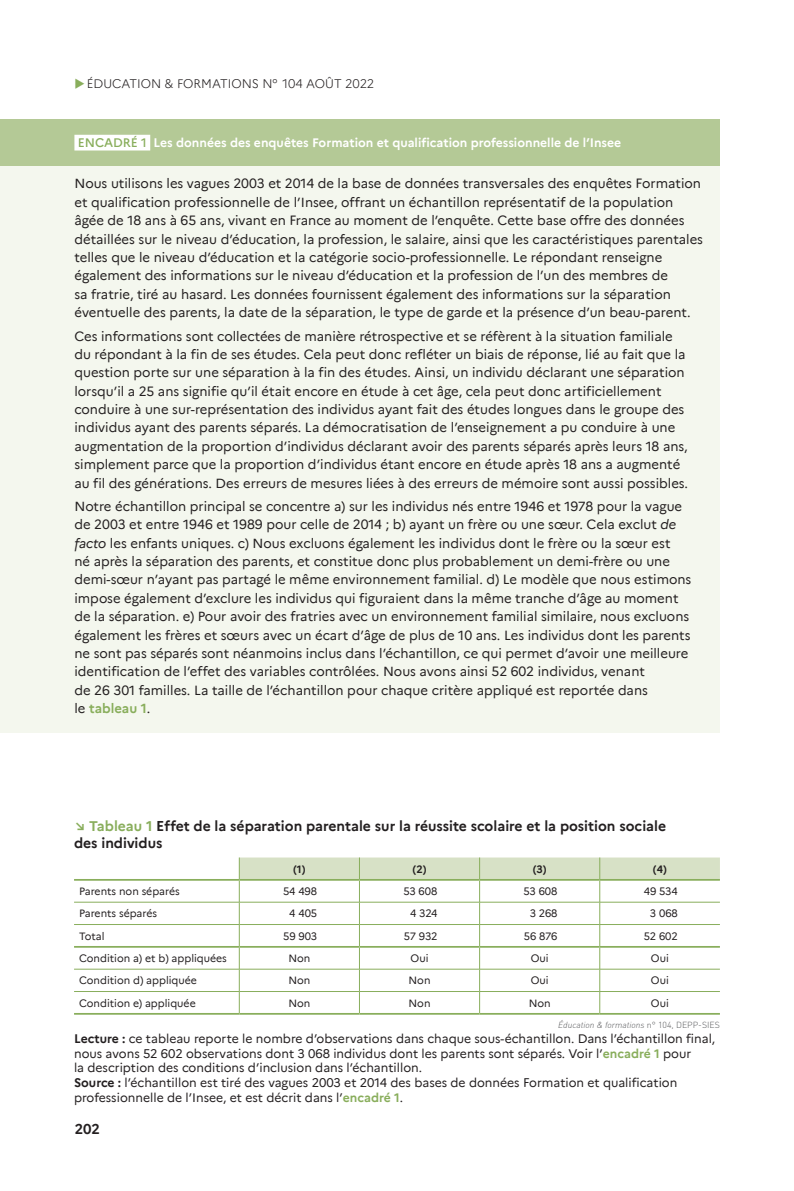
<style>
.page{position:relative;width:794px;height:1191px;background:#fff}
.page>*{position:absolute;margin:0;border:0;box-sizing:border-box;transform-origin:0 0}
.t1{font:700 14px/16.8px "Marianne";color:#231f20}
.Courant{font:13.12px/18.4px "Marianne";color:#231f20}
.sources{font:12.25px/14.7px "Marianne";color:#231f20}
._00_TexteCourant{font:12.25px/14.7px "Marianne";color:#231f20}
.Auteur__pro{font:700 12.25px "Marianne";color:#fff}
.t2{font:300 12.25px "Marianne";color:#231f20}
.t3{font:10.5px "Marianne";color:#231f20}
.t4{font:700 10.5px "Marianne";color:#231f20}
.t5{font:italic 300 8.75px "DINOT";color:#57585a}
.s1{color:#89ae5c}
.s2{font-weight:500;color:#89ae5c}
.s3{font-style:italic}
.s4{font-weight:700;color:#89ae5c}
.s5{font-style:normal}
.s6{font-weight:700}
</style>
<div class="page">
<hr style="left:74px;top:902px;width:165px;height:1px;background:#89ae5c">
<hr style="left:74px;top:924px;width:165px;height:1px;background:#89ae5c">
<hr style="left:74px;top:969px;width:165px;height:1px;background:#89ae5c">
<hr style="left:74px;top:991px;width:165px;height:1px;background:#89ae5c">
<svg style="left:239px;top:857px;width:481px;height:156px"></svg>
<hr style="left:74px;top:879px;width:165px;height:1px;background:#89ae5c">
<hr style="left:239px;top:879px;width:120px;height:1px;background:#89ae5c">
<hr style="left:359px;top:879px;width:120px;height:1px;background:#89ae5c">
<hr style="left:479px;top:879px;width:121px;height:1px;background:#89ae5c">
<hr style="left:600px;top:879px;width:120px;height:1px;background:#89ae5c">
<hr style="left:74px;top:1013px;width:165px;height:1px;background:#89ae5c">
<hr style="left:239px;top:1013px;width:120px;height:1px;background:#89ae5c">
<hr style="left:359px;top:1013px;width:120px;height:1px;background:#89ae5c">
<hr style="left:479px;top:1013px;width:121px;height:1px;background:#89ae5c">
<hr style="left:600px;top:1013px;width:120px;height:1px;background:#89ae5c">
<hr style="left:74px;top:946px;width:165px;height:1px;background:#89ae5c">
<hr style="left:239px;top:946px;width:120px;height:1px;background:#89ae5c">
<hr style="left:359px;top:946px;width:120px;height:1px;background:#89ae5c">
<hr style="left:479px;top:946px;width:121px;height:1px;background:#89ae5c">
<hr style="left:600px;top:946px;width:120px;height:1px;background:#89ae5c">
<div style="left:0;top:119px;width:719px;height:614px;background:#f4f7ee"></div>
<div style="left:0;top:119px;width:719px;height:47px;background:#b4c996"></div>
<div style="left:74px;top:135px;width:76px;height:15px;background:#fff"></div>
<p class="t2" style="left:74px;top:74px;width:301px"><span class="s1">◆</span>ÉDUCATION &amp; FORMATIONS N° 104 AOÛT 2022</p>
<p class="Auteur__pro" style="left:78px;top:133px;width:545px"><span class="s2">ENCADRÉ 1</span> Les données des enquêtes Formation et qualification professionnelle de l’Insee</p>
<p class="Courant" style="left:74px;top:174px;width:630px">Nous utilisons les vagues 2003 et 2014 de la base de données transversales des enquêtes Formation et qualification professionnelle de l’Insee, offrant un échantillon représentatif de la population âgée de 18 ans à 65 ans, vivant en France au moment de l’enquête. Cette base offre des données détaillées sur le niveau d’éducation, la profession, le salaire, ainsi que les caractéristiques parentales telles que le niveau d’éducation et la catégorie socio-professionnelle. Le répondant renseigne également des informations sur le niveau d’éducation et la profession de l’un des membres de<br>sa fratrie, tiré au hasard. Les données fournissent également des informations sur la séparation éventuelle des parents, la date de la séparation, le type de garde et la présence d’un beau-parent.</p>
<p class="Courant" style="left:74px;top:325px;width:615px">Ces informations sont collectées de manière rétrospective et se réfèrent à la situation familiale du répondant à la fin de ses études. Cela peut donc refléter un biais de réponse, lié au fait que la question porte sur une séparation à la fin des études. Ainsi, un individu déclarant une séparation lorsqu’il a 25 ans signifie qu’il était encore en étude à cet âge, cela peut donc artificiellement conduire à une sur-représentation des individus ayant fait des études longues dans le groupe des individus ayant des parents séparés. La démocratisation de l’enseignement a pu conduire à une augmentation de la proportion d’individus déclarant avoir des parents séparés après leurs 18 ans, simplement parce que la proportion d’individus étant encore en étude après 18 ans a augmenté au fil des générations. Des erreurs de mesures liées à des erreurs de mémoire sont aussi possibles.</p>
<p class="Courant" style="left:74px;top:496px;width:618px">Notre échantillon principal se concentre a) sur les individus nés entre 1946 et 1978 pour la vague de 2003 et entre 1946 et 1989 pour celle de 2014 ; b) ayant un frère ou une sœur. Cela exclut <span class="s3">de facto</span> les enfants uniques. c) Nous excluons également les individus dont le frère ou la sœur est<br>né après la séparation des parents, et constitue donc plus probablement un demi-frère ou une demi-sœur n’ayant pas partagé le même environnement familial. d) Le modèle que nous estimons impose également d’exclure les individus qui figuraient dans la même tranche d’âge au moment de la séparation. e) Pour avoir des fratries avec un environnement familial similaire, nous excluons également les frères et sœurs avec un écart d’âge de plus de 10 ans. Les individus dont les parents ne sont pas séparés sont néanmoins inclus dans l’échantillon, ce qui permet d’avoir une meilleure identification de l’effet des variables contrôlées. Nous avons ainsi 52 602 individus, venant<br>de 26 301 familles. La taille de l’échantillon pour chaque critère appliqué est reportée dans<br>le <span class="s4">tableau 1</span>.</p>
<p class="t1" style="left:74px;top:816px;width:593px"><span class="s1">↘ Tableau 1</span> Effet de la séparation parentale sur la réussite scolaire et la position sociale des individus</p>
<p class="t4" style="left:293px;top:860px;width:14px">(1)</p>
<p class="t4" style="left:412px;top:860px;width:15px">(2)</p>
<p class="t4" style="left:533px;top:860px;width:15px">(3)</p>
<p class="t4" style="left:653px;top:860px;width:15px">(4)</p>
<p class="t3" style="left:79px;top:883px;width:102px">Parents non séparés</p>
<p class="t3" style="left:283px;top:883px;width:36px">54 498</p>
<p class="t3" style="left:403px;top:883px;width:36px">53 608</p>
<p class="t3" style="left:523px;top:883px;width:36px">53 608</p>
<p class="t3" style="left:644px;top:883px;width:35px">49 534</p>
<p class="t3" style="left:79px;top:905px;width:80px">Parents séparés</p>
<p class="t3" style="left:289px;top:905px;width:30px">4 405</p>
<p class="t3" style="left:410px;top:905px;width:29px">4 324</p>
<p class="t3" style="left:530px;top:905px;width:29px">3 268</p>
<p class="t3" style="left:650px;top:905px;width:29px">3 068</p>
<p class="t3" style="left:79px;top:927px;width:27px">Total</p>
<p class="t3" style="left:283px;top:927px;width:36px">59 903</p>
<p class="t3" style="left:404px;top:927px;width:35px">57 932</p>
<p class="t3" style="left:524px;top:927px;width:35px">56 876</p>
<p class="t3" style="left:643px;top:927px;width:36px">52 602</p>
<p class="t3" style="left:79px;top:950px;width:149px">Condition a) et b) appliquées</p>
<p class="t3" style="left:288px;top:950px;width:23px">Non</p>
<p class="t3" style="left:410px;top:950px;width:19px">Oui</p>
<p class="t3" style="left:531px;top:950px;width:19px">Oui</p>
<p class="t3" style="left:651px;top:950px;width:19px">Oui</p>
<p class="t3" style="left:79px;top:972px;width:119px">Condition d) appliquée</p>
<p class="t3" style="left:288px;top:972px;width:23px">Non</p>
<p class="t3" style="left:408px;top:972px;width:23px">Non</p>
<p class="t3" style="left:531px;top:972px;width:19px">Oui</p>
<p class="t3" style="left:651px;top:972px;width:19px">Oui</p>
<p class="t3" style="left:79px;top:994px;width:118px">Condition e) appliquée</p>
<p class="t3" style="left:288px;top:994px;width:23px">Non</p>
<p class="t3" style="left:408px;top:994px;width:23px">Non</p>
<p class="t3" style="left:529px;top:994px;width:23px">Non</p>
<p class="t3" style="left:651px;top:994px;width:19px">Oui</p>
<p class="t5" style="left:558px;top:1019px;width:163px">Éducation &amp; formations <span class="s5">n° 104, DEPP-SIES</span></p>
<p class="sources" style="left:74px;top:1030px;width:642px"><span class="s6">Lecture :</span> ce tableau reporte le nombre d’observations dans chaque sous-échantillon. Dans l’échantillon final, nous avons 52 602 observations dont 3 068 individus dont les parents sont séparés. Voir l’<span class="s4">encadré 1</span> pour<br>la description des conditions d’inclusion dans l’échantillon.</p>
<p class="_00_TexteCourant" style="left:74px;top:1074px;width:605px"><span class="s6">Source :</span> l’échantillon est tiré des vagues 2003 et 2014 des bases de données Formation et qualification professionnelle de l’Insee, et est décrit dans l’<span class="s4">encadré 1</span>.</p>
<p class="t1" style="left:75px;top:1119px;width:27px">202</p>
</div>
